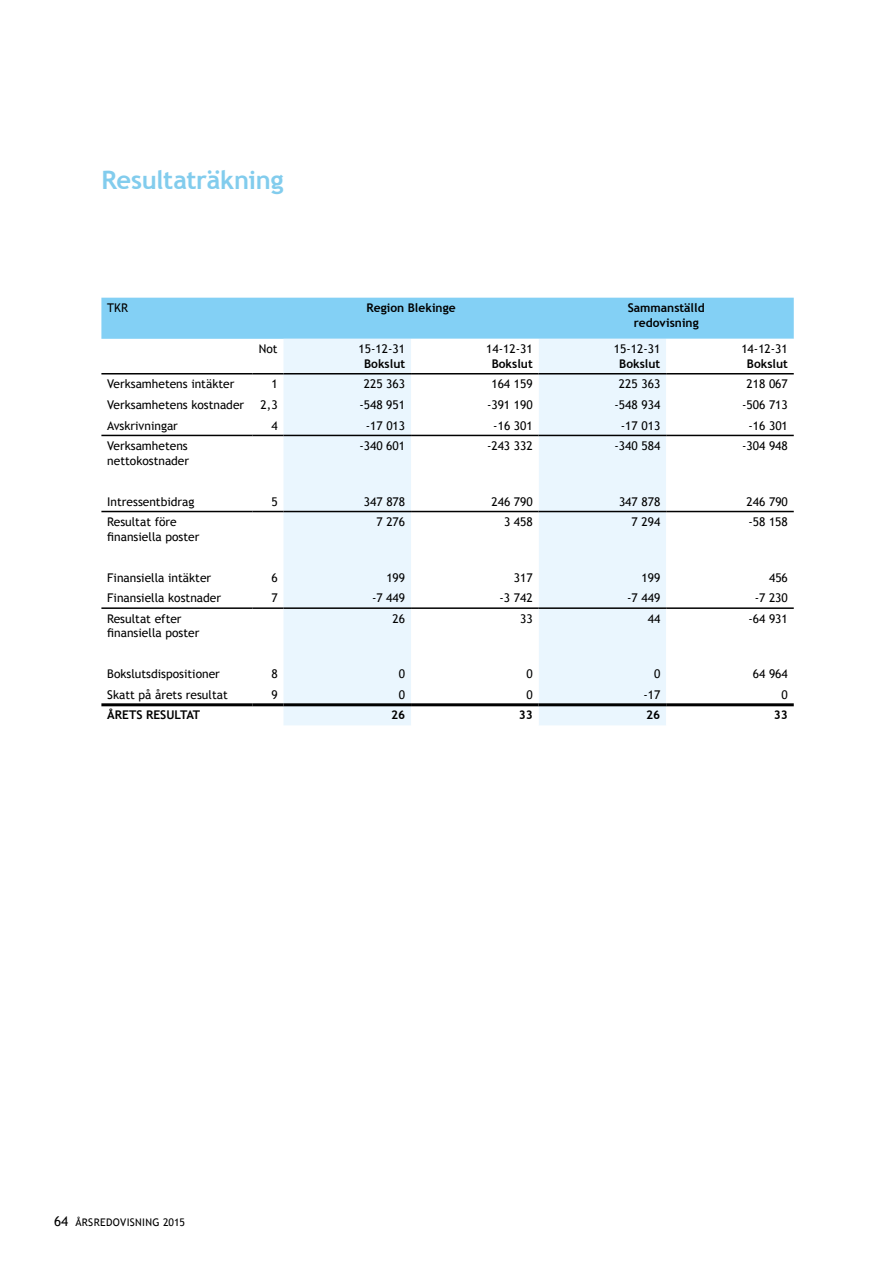
<style>
.page{position:relative;width:893px;height:1263px;background:#fff}
.page>*{position:absolute;margin:0;border:0;box-sizing:border-box;transform-origin:0 0}
.t1{font:700 25.5px "Trebuchet MS";letter-spacing:-.02em;color:#82cced}
.t2{font:12px/14.4px "Trebuchet MS";color:#000}
.t3{font:700 12px/14.4px "Trebuchet MS";color:#000;text-align:center}
.t4{font:10.5px "Trebuchet MS";letter-spacing:.03em;color:#000}
.s1{font-size:13.5px}
</style>
<div class="page">
<div style="left:101px;top:298px;width:693px;height:41px;background:#83d0f5"></div>
<div style="left:283px;top:339px;width:128px;height:386px;background:#eaf6fe"></div>
<svg style="left:411px;top:339px;width:383px;height:386px"></svg>
<hr style="left:101px;top:373px;width:151px;height:1px;background:#000">
<hr style="left:252px;top:373px;width:31px;height:1px;background:#000">
<hr style="left:283px;top:373px;width:128px;height:1px;background:#000">
<hr style="left:411px;top:373px;width:128px;height:1px;background:#000">
<hr style="left:539px;top:373px;width:127px;height:1px;background:#000">
<hr style="left:666px;top:373px;width:128px;height:1px;background:#000">
<hr style="left:101px;top:435px;width:151px;height:1px;background:#000">
<hr style="left:252px;top:435px;width:31px;height:1px;background:#000">
<hr style="left:283px;top:435px;width:128px;height:1px;background:#000">
<hr style="left:411px;top:435px;width:128px;height:1px;background:#000">
<hr style="left:539px;top:435px;width:127px;height:1px;background:#000">
<hr style="left:666px;top:435px;width:128px;height:1px;background:#000">
<hr style="left:101px;top:511px;width:151px;height:1px;background:#000">
<hr style="left:252px;top:511px;width:31px;height:1px;background:#000">
<hr style="left:283px;top:511px;width:128px;height:1px;background:#000">
<hr style="left:411px;top:511px;width:128px;height:1px;background:#000">
<hr style="left:539px;top:511px;width:127px;height:1px;background:#000">
<hr style="left:666px;top:511px;width:128px;height:1px;background:#000">
<hr style="left:101px;top:607px;width:151px;height:2px;background:#000">
<hr style="left:252px;top:607px;width:31px;height:2px;background:#000">
<hr style="left:283px;top:607px;width:128px;height:2px;background:#000">
<hr style="left:411px;top:607px;width:128px;height:2px;background:#000">
<hr style="left:539px;top:607px;width:127px;height:2px;background:#000">
<hr style="left:666px;top:607px;width:128px;height:2px;background:#000">
<hr style="left:101px;top:703px;width:151px;height:3px;background:#000">
<hr style="left:252px;top:703px;width:31px;height:3px;background:#000">
<hr style="left:283px;top:703px;width:128px;height:3px;background:#000">
<hr style="left:411px;top:703px;width:128px;height:3px;background:#000">
<hr style="left:539px;top:703px;width:127px;height:3px;background:#000">
<hr style="left:666px;top:703px;width:128px;height:3px;background:#000">
<h1 class="t1" style="left:101px;top:164px;width:184px">Resultaträkning</h1>
<p class="t2" style="left:107px;top:301px;width:21px">TKR</p>
<p class="t3" style="left:367px;top:301px;width:91px">Region Blekinge</p>
<p class="t3" style="left:628px;top:301px;width:78px">Sammanställd redovisning</p>
<p class="t2" style="left:259px;top:342px;width:20px">Not</p>
<p class="t2" style="left:359px;top:342px;width:48px">15-12-31</p>
<p class="t3" style="left:364px;top:356px;width:43px">Bokslut</p>
<p class="t2" style="left:486px;top:342px;width:48px">14-12-31</p>
<p class="t3" style="left:492px;top:356px;width:43px">Bokslut</p>
<p class="t2" style="left:614px;top:342px;width:48px">15-12-31</p>
<p class="t3" style="left:619px;top:356px;width:43px">Bokslut</p>
<p class="t2" style="left:741px;top:342px;width:48px">14-12-31</p>
<p class="t3" style="left:747px;top:356px;width:43px">Bokslut</p>
<p class="t2" style="left:107px;top:377px;width:129px">Verksamhetens intäkter</p>
<p class="t2" style="left:271px;top:377px;width:8px">1</p>
<p class="t2" style="left:364px;top:377px;width:43px">225 363</p>
<p class="t2" style="left:491px;top:377px;width:43px">164 159</p>
<p class="t2" style="left:619px;top:377px;width:43px">225 363</p>
<p class="t2" style="left:746px;top:377px;width:43px">218 067</p>
<p class="t2" style="left:107px;top:398px;width:138px">Verksamhetens kostnader</p>
<p class="t2" style="left:261px;top:398px;width:18px">2,3</p>
<p class="t2" style="left:359px;top:398px;width:47px">-548 951</p>
<p class="t2" style="left:487px;top:398px;width:47px">-391 190</p>
<p class="t2" style="left:615px;top:398px;width:47px">-548 934</p>
<p class="t2" style="left:742px;top:398px;width:47px">-506 713</p>
<p class="t2" style="left:107px;top:418px;width:72px">Avskrivningar</p>
<p class="t2" style="left:271px;top:418px;width:8px">4</p>
<p class="t2" style="left:366px;top:418px;width:41px">-17 013</p>
<p class="t2" style="left:493px;top:418px;width:41px">-16 301</p>
<p class="t2" style="left:621px;top:418px;width:41px">-17 013</p>
<p class="t2" style="left:748px;top:418px;width:41px">-16 301</p>
<p class="t2" style="left:107px;top:439px;width:83px">Verksamhetens nettokostnader</p>
<p class="t2" style="left:359px;top:439px;width:47px">-340 601</p>
<p class="t2" style="left:487px;top:439px;width:47px">-243 332</p>
<p class="t2" style="left:615px;top:439px;width:47px">-340 584</p>
<p class="t2" style="left:742px;top:439px;width:47px">-304 948</p>
<p class="t2" style="left:107px;top:494px;width:89px">I ntressentbidrag</p>
<p class="t2" style="left:271px;top:494px;width:8px">5</p>
<p class="t2" style="left:364px;top:494px;width:43px">347 878</p>
<p class="t2" style="left:491px;top:494px;width:43px">246 790</p>
<p class="t2" style="left:619px;top:494px;width:43px">347 878</p>
<p class="t2" style="left:747px;top:494px;width:43px">246 790</p>
<p class="t2" style="left:107px;top:515px;width:94px">Resultat före finansiella poster</p>
<p class="t2" style="left:376px;top:515px;width:30px">7 276</p>
<p class="t2" style="left:504px;top:515px;width:30px">3 458</p>
<p class="t2" style="left:632px;top:515px;width:30px">7 294</p>
<p class="t2" style="left:748px;top:515px;width:41px">-58 158</p>
<p class="t2" style="left:107px;top:570px;width:105px">Finansiella intäkter</p>
<p class="t2" style="left:271px;top:570px;width:8px">6</p>
<p class="t2" style="left:386px;top:570px;width:20px">199</p>
<p class="t2" style="left:514px;top:570px;width:20px">317</p>
<p class="t2" style="left:641px;top:570px;width:20px">199</p>
<p class="t2" style="left:769px;top:570px;width:20px">456</p>
<p class="t2" style="left:107px;top:591px;width:115px">Finansiella kostnader</p>
<p class="t2" style="left:271px;top:591px;width:8px">7</p>
<p class="t2" style="left:372px;top:591px;width:35px">-7 449</p>
<p class="t2" style="left:500px;top:591px;width:35px">-3 742</p>
<p class="t2" style="left:627px;top:591px;width:35px">-7 449</p>
<p class="t2" style="left:755px;top:591px;width:35px">-7 230</p>
<p class="t2" style="left:107px;top:611px;width:94px">Resultat efter finansiella poster</p>
<p class="t2" style="left:393px;top:611px;width:14px">26</p>
<p class="t2" style="left:520px;top:611px;width:14px">33</p>
<p class="t2" style="left:648px;top:611px;width:14px">44</p>
<p class="t2" style="left:748px;top:611px;width:41px">-64 931</p>
<p class="t2" style="left:107px;top:667px;width:114px">Bokslutsdispositioner</p>
<p class="t2" style="left:271px;top:667px;width:8px">8</p>
<p class="t2" style="left:399px;top:667px;width:8px">0</p>
<p class="t2" style="left:526px;top:667px;width:8px">0</p>
<p class="t2" style="left:654px;top:667px;width:8px">0</p>
<p class="t2" style="left:753px;top:667px;width:37px">64 964</p>
<p class="t2" style="left:107px;top:688px;width:122px">Skatt på årets resultat</p>
<p class="t2" style="left:271px;top:688px;width:8px">9</p>
<p class="t2" style="left:399px;top:688px;width:8px">0</p>
<p class="t2" style="left:526px;top:688px;width:8px">0</p>
<p class="t2" style="left:643px;top:688px;width:18px">-17</p>
<p class="t2" style="left:782px;top:688px;width:8px">0</p>
<p class="t3" style="left:107px;top:708px;width:16px">ÅRETS</p>
<p class="t3" style="left:146px;top:708px;width:55px">RES ULTAT</p>
<p class="t3" style="left:391px;top:708px;width:16px">26</p>
<p class="t3" style="left:519px;top:708px;width:16px">33</p>
<p class="t3" style="left:646px;top:708px;width:16px">26</p>
<p class="t3" style="left:774px;top:708px;width:16px">33</p>
<p class="t4" style="left:54px;top:1216px;width:133px"><span class="s1">64</span> Årsredovisning 2015</p>
</div>
